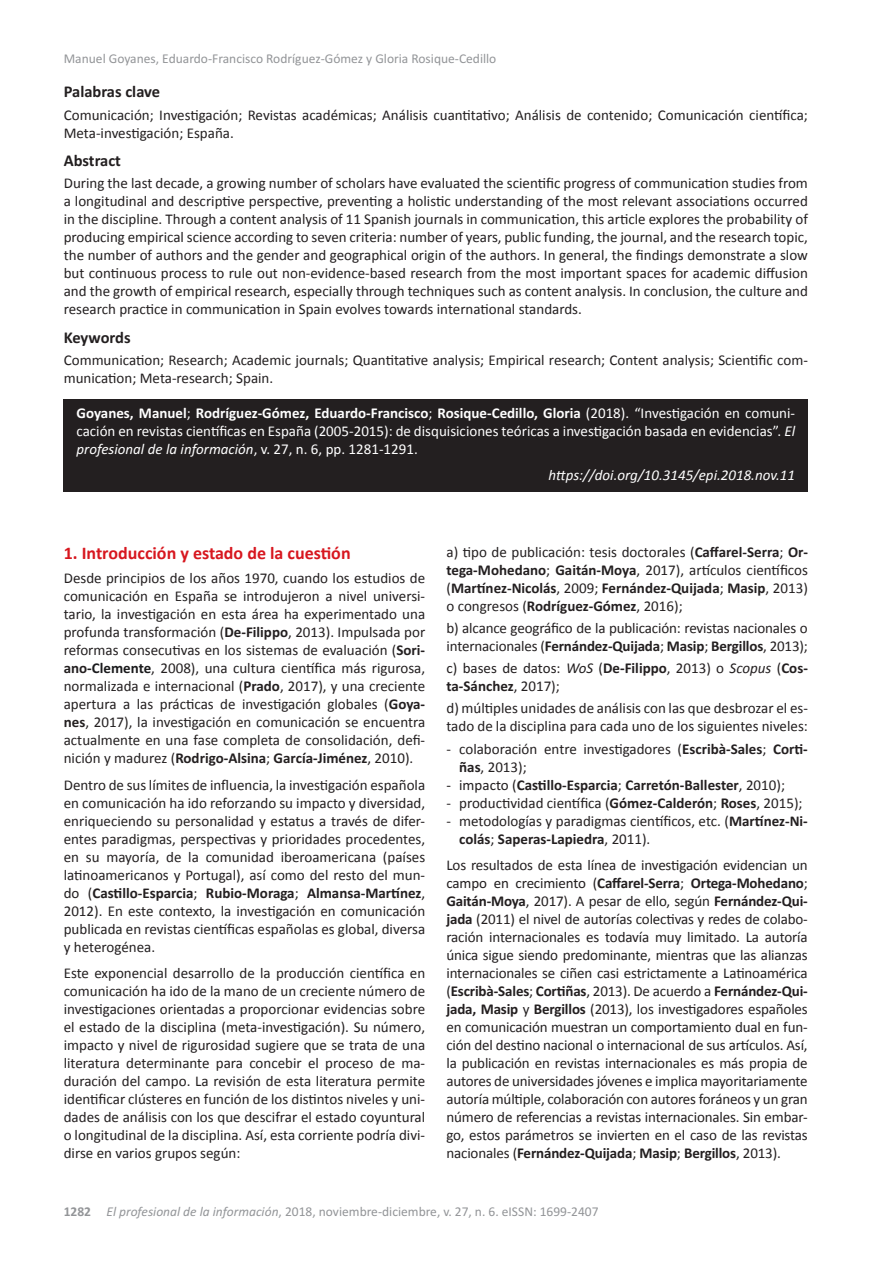
<style>
.page{position:relative;width:893px;height:1263px;background:#fff}
.page>*{position:absolute;margin:0;border:0;box-sizing:border-box;transform-origin:0 0}
.t1{font:700 18px "Calibri";color:#d7171f}
.t2{font:16.5px "Calibri Bold 2";color:#231f20}
.t3{font:15px/18px "Calibri 2";color:#231f20;text-align:justify}
.t4{font:15px "Calibri Bold 2";letter-spacing:-.01em;color:#231f20}
.t5{font:15px "Calibri 2";color:#fff}
.t6{font:15px "Calibri Bold 2";color:#fff}
.t7{font:15px "Calibri";letter-spacing:-.01em;color:#231f20}
.t8{font:700 15px "Calibri";color:#231f20}
.t9{font:15px "Calibri Italic 2";color:#fff}
.t10{font:italic 15px "Calibri";color:#fff}
.t11{font:13.5px "Calibri";color:#939598}
.s1{font-family:"Calibri 2"}
.s2{font-family:"Calibri"}
.s3{font-family:"Calibri Italic 2"}
.s4{font-family:"Calibri Bold 2"}
.s5{font-family:"Calibri Bold 2";color:#1a1a1c}
.s6{font-weight:400}
.s7{font-family:"Calibri 2";font-weight:400}
.s8{font-family:"Calibri Bold 2";font-weight:400}
.s9{font-family:"Calibri";font-weight:700}
.s10{font-style:italic}
.s11{font-weight:700}
</style>
<div class="page">
<div style="left:64px;top:400px;width:744px;height:92px;background:#231f20"></div>
<p class="t11" style="left:64px;top:50px;width:434px">Manuel Goyanes, Eduardo-Francisco Rodríguez-Gómez y Gloria Rosique-Cedillo</p>
<p class="t2" style="left:64px;top:81px;width:98px">Palabras clave</p>
<p class="t3" style="left:64px;top:106px;width:746px">Comunicación; Investigación; Revistas académicas; Análisis cuantitativo; Análisis de contenido; Comunicación científica;<br>Meta-investigación; España.</p>
<p class="t2" style="left:64px;top:150px;width:59px">Abstract</p>
<p class="t3" style="left:64px;top:174px;width:746px">During the last decade, a growing number of scholars have evaluated the scientific progress of communication studies from a longitudinal and descriptive perspective, preventing a holistic understanding of the most relevant associations occurred in the discipline. Through a content analysis of 11 Spanish journals in communication, this article explores the probability of producing empirical science according to seven criteria: number of years, public funding, the journal, and the research topic, the number of authors and the gender and geographical origin of the authors. In general, the findings demonstrate a slow but continuous process to rule out non-evidence-based research from the most important spaces for academic diffusion and the growth of empirical research, especially through techniques such as content analysis. In conclusion, the culture and research practice in communication in Spain evolves towards international standards.</p>
<p class="t2" style="left:64px;top:327px;width:68px">Keywords</p>
<p class="t3" style="left:64px;top:351px;width:746px">Communication; Research; Academic journals; Quantitative analysis; Empirical research; Content analysis; Scientific com&shy;munication; Meta-research; Spain.</p>
<p class="t6" style="left:77px;top:403px;width:720px">Goyanes, Manuel<span class="s1">;</span> Rodríguez-Gómez, Eduardo-Francisco<span class="s1">;</span> Rosique-Cedillo, Gloria <span class="s2">(2018). “</span><span class="s1">Investigación en comuni</span><span class="s2">-</span></p>
<p class="t5" style="left:77px;top:421px;width:720px">cación en revistas científicas en España (2005-2015): de disquisiciones teóricas a investigación basada en evidencias”. <span class="s3">El</span></p>
<p class="t9" style="left:77px;top:439px;width:343px">profesional de la información<span class="s2">, v. 27, n. 6, pp. 1281-1291.</span></p>
<p class="t10" style="left:549px;top:465px;width:248px">https://doi.org/10.3145/epi.2018.nov.11</p>
<p class="t1" style="left:64px;top:541px;width:288px">1. Introducción y estado de la cuestión</p>
<p class="t3" style="left:64px;top:569px;width:363px">Desde principios de los años 1970, cuando los estudios de comunicación en España se introdujeron a nivel universi&shy;tario, la investigación en esta área ha experimentado una profunda transformación (<span class="s4">De-Filippo</span>, 2013). Impulsada por reformas consecutivas en los sistemas de evaluación (<span class="s4">Sori&shy;ano</span><span class="s5">-Clemente</span>, 2008), una cultura científica más rigurosa, normalizada e internacional (<span class="s4">Prado</span>, 2017), y una creciente apertura a las prácticas de investigación globales (<span class="s4">Goya&shy;nes</span>, 2017), la investigación en comunicación se encuentra actualmente en una fase completa de consolidación, defi<span class="s2">-</span></p>
<p class="t4" style="left:64px;top:749px;width:351px"><span class="s1">nición y madurez (</span>Rodrigo-Alsina<span class="s1">;</span> García-Jiménez<span class="s2">, 2010).</span></p>
<p class="t3" style="left:64px;top:776px;width:363px">Dentro de sus límites de influencia, la investigación española en comunicación ha ido reforzando su impacto y diversidad, enriqueciendo su personalidad y estatus a través de difer&shy;entes paradigmas, perspectivas y prioridades procedentes, en su mayoría, de la comunidad iberoamericana (países latinoamericanos y Portugal), así como del resto del mun<span class="s2">-</span></p>
<p class="t8" style="left:64px;top:883px;width:363px"><span class="s6">do (</span>Castillo-Esparcia<span class="s7">;</span> <span class="s8">Rubio-Moraga</span><span class="s7">;</span> Almansa-Martínez<span class="s6">,</span></p>
<p class="t3" style="left:64px;top:902px;width:363px">2012). En este contexto, la investigación en comunicación publicada en revistas científicas españolas es global, diversa y heterogénea.</p>
<p class="t3" style="left:64px;top:964px;width:363px">Este exponencial desarrollo de la producción científica en comunicación ha ido de la mano de un creciente número de investigaciones orientadas a proporcionar evidencias sobre el estado de la disciplina (meta-investigación). Su número, impacto y nivel de rigurosidad sugiere que se trata de una literatura determinante para concebir el proceso de ma&shy;duración del campo. La revisión de esta literatura permite identificar clústeres en función de los distintos niveles y uni&shy;dades de análisis con los que descifrar el estado coyuntural o longitudinal de la disciplina. Así, esta corriente podría divi&shy;dirse en varios grupos según:</p>
<p class="t3" style="left:446px;top:543px;width:363px">a) tipo de publicación: tesis doctorales (<span class="s9">Caffarel-Serra</span>; <span class="s4">Or&shy;tega-Mohedano</span>; <span class="s4">Gaitán-Moya</span>, 2017), artículos científicos</p>
<p class="t4" style="left:446px;top:578px;width:363px"><span class="s2">(</span><span class="s9">Martínez-Nicolás</span><span class="s1">, 2009;</span> Fernández-Quijada<span class="s1">;</span> Masip<span class="s1">, 2013)</span></p>
<p class="t3" style="left:446px;top:595px;width:363px;line-height:22.2px">o congresos (<span class="s4">Rodríguez-Gómez</span>, 2016);<br>b) alcance geográfico de la publicación: revistas nacionales o</p>
<p class="t4" style="left:446px;top:636px;width:363px"><span class="s1">internacionales (</span>Fernández-Quijada<span class="s1">;</span> Masip<span class="s1">;</span> Bergillos<span class="s1">, 2013);</span></p>
<p class="t7" style="left:446px;top:659px;width:363px">c) bases de datos: <span class="s3">WoS</span> (<span class="s4">De-Filippo</span><span class="s1">, 2013) o</span> <span class="s10">Scopus</span> (<span class="s4">Cos-</span></p>
<p class="t4" style="left:446px;top:676px;width:115px">ta-Sánchez<span class="s1">, 2017);</span></p>
<p class="t3" style="left:446px;top:699px;width:363px">d) múltiples unidades de análisis con las que desbrozar el es&shy;tado de la disciplina para cada uno de los siguientes niveles:</p>
<p class="t3" style="left:459px;top:740px;width:350px;text-indent:-13px">- colaboración entre investigadores (<span class="s4">Escribà-Sales</span>; <span class="s9">Corti&shy;</span><span class="s4">ñas</span>, 2013);</p>
<p class="t4" style="left:446px;top:775px;width:340px"><span class="s2">- impacto (</span><span class="s9">Castillo-Esparcia</span><span class="s1">;</span> Carretón-Ballester<span class="s1">, 2010);</span></p>
<p class="t3" style="left:446px;top:794px;width:358px">- productividad científica (<span class="s4">Gómez-Calderón</span>; <span class="s4">Roses</span>, 2015);</p>
<p class="t3" style="left:446px;top:812px;width:363px">- metodologías y paradigmas científicos, etc. (<span class="s9">Martínez-Ni</span><span class="s4">-</span></p>
<p class="t4" style="left:459px;top:829px;width:193px">colás<span class="s1">;</span> Saperas-Lapiedra<span class="s2">, 2011).</span></p>
<p class="t3" style="left:446px;top:856px;width:363px">Los resultados de esta línea de investigación evidencian un</p>
<p class="t7" style="left:446px;top:874px;width:363px">campo en crecimiento (<span class="s11">Caffarel-Serra</span><span class="s1">;</span> <span class="s4">Ortega-Mohedano</span><span class="s1">;</span></p>
<p class="t4" style="left:446px;top:891px;width:363px">Gaitán-Moya<span class="s1">, 2017). A pesar de ello, según</span> Fernández-Qui-</p>
<p class="t3" style="left:446px;top:910px;width:363px"><span class="s4">jada</span> (2011) el nivel de autorías colectivas y redes de colabo&shy;ración internacionales es todavía muy limitado. La autoría única sigue siendo predominante, mientras que las alianzas internacionales se ciñen casi estrictamente a Latinoamérica</p>
<p class="t4" style="left:446px;top:981px;width:363px"><span class="s2">(</span>Escribà-Sales<span class="s1">;</span> <span class="s9">Cortiñas</span><span class="s1">, 2013). De acuerdo a</span> Fernández-Qui-</p>
<p class="t3" style="left:446px;top:1000px;width:363px"><span class="s4">jada, Masip</span> <span class="s2">y</span> <span class="s4">Bergillos</span> (2013), los investigadores españoles en comunicación muestran un comportamiento dual en fun&shy;ción del destino nacional o internacional de sus artículos. Así, la publicación en revistas internacionales es más propia de autores de universidades jóvenes e implica mayoritariamente autoría múltiple, colaboración con autores foráneos y un gran número de referencias a revistas internacionales. Sin embar&shy;go, estos parámetros se invierten en el caso de las revistas</p>
<p class="t4" style="left:446px;top:1143px;width:336px"><span class="s1">nacionales (</span>Fernández-Quijada<span class="s1">;</span> Masip<span class="s1">;</span> Bergillos<span class="s1">, 2013).</span></p>
<p class="t11" style="left:64px;top:1203px;width:536px"><span class="s4">1282</span> <span class="s3">El profesional de la información</span>, 2018, noviembre-diciembre, v. 27, n. 6. eISSN: 1699-2407</p>
</div>
